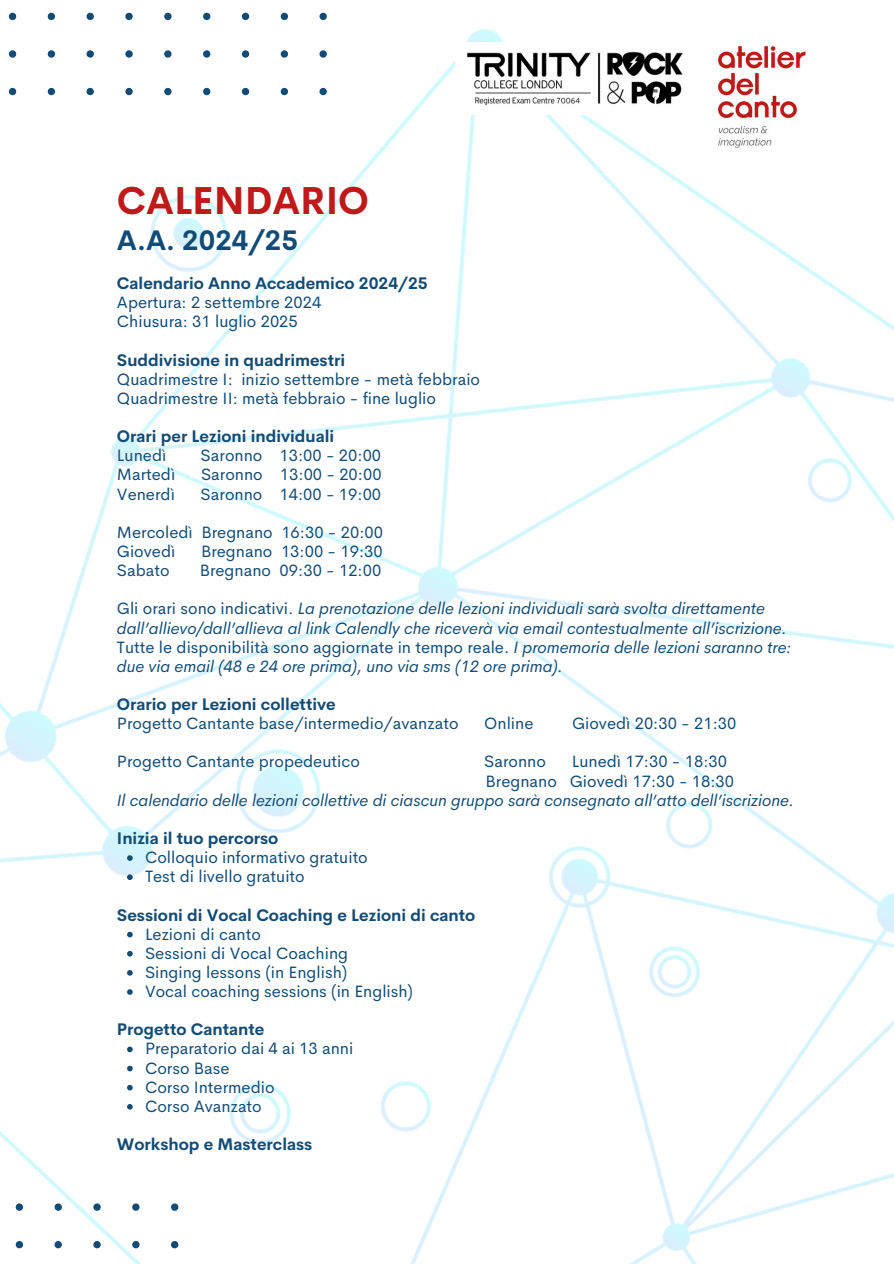
<style>
.page{position:relative;width:894px;height:1264px;background:#fff}
.page>*{position:absolute;margin:0;border:0;box-sizing:border-box;transform-origin:0 0}
.t1{font:700 38.1px "Cerebri Sans";color:#bf1919}
.t2{font:700 27.75px "Cerebri Sans";color:#124b75}
.t3{font:16.5px "Cerebri Sans";color:#124b75}
.t4{font:italic 16.5px/19.2px "Cerebri Sans";color:#124b75}
.t5{font:700 16.5px "Cerebri Sans";color:#124b75}
.s1{font-style:normal}
</style>
<div class="page">
<img style="left:0;top:12px;width:893px;height:1251px">
<img style="left:707px;top:36px;width:109px;height:120px">
<img style="left:455px;top:43px;width:239px;height:72px">
<svg style="left:127px;top:855px;width:6px;height:5px"></svg>
<svg style="left:127px;top:874px;width:6px;height:6px"></svg>
<svg style="left:127px;top:931px;width:6px;height:6px"></svg>
<svg style="left:127px;top:950px;width:6px;height:6px"></svg>
<svg style="left:127px;top:970px;width:6px;height:5px"></svg>
<svg style="left:127px;top:989px;width:6px;height:5px"></svg>
<svg style="left:127px;top:1046px;width:6px;height:6px"></svg>
<svg style="left:127px;top:1065px;width:6px;height:6px"></svg>
<svg style="left:127px;top:1084px;width:6px;height:6px"></svg>
<svg style="left:127px;top:1103px;width:6px;height:6px"></svg>
<p class="t1" style="left:117px;top:176px;width:253px">CALENDARIO</p>
<p class="t2" style="left:117px;top:223px;width:182px">A.A. 2024/25</p>
<p class="t5" style="left:117px;top:272px;width:312px">Calendario Anno Accademico 2024/25</p>
<h1 class="t3" style="left:117px;top:292px;width:206px">Apertura: 2 settembre 2024</h1>
<h2 class="t3" style="left:117px;top:311px;width:182px">Chiusura: 31 luglio 2025</h2>
<p class="t5" style="left:117px;top:349px;width:230px">Suddivisione in quadrimestri</p>
<p class="t3" style="left:117px;top:368px;width:364px">Quadrimestre I: inizio settembre - metà febbraio</p>
<p class="t3" style="left:117px;top:387px;width:320px">Quadrimestre II: metà febbraio - fine luglio</p>
<p class="t5" style="left:117px;top:425px;width:219px">Orari per Lezioni individuali</p>
<p class="t3" style="left:117px;top:445px;width:51px">Lunedì</p>
<p class="t3" style="left:200px;top:445px;width:63px">Saronno</p>
<p class="t3" style="left:279px;top:445px;width:103px">13:00 - 20:00</p>
<p class="t3" style="left:117px;top:464px;width:60px">Martedì</p>
<p class="t3" style="left:201px;top:464px;width:63px">Saronno</p>
<p class="t3" style="left:280px;top:464px;width:103px">13:00 - 20:00</p>
<p class="t3" style="left:117px;top:483px;width:59px">Venerdì</p>
<p class="t3" style="left:200px;top:483px;width:182px">Saronno 14:00 - 19:00</p>
<p class="t3" style="left:117px;top:521px;width:77px">Mercoledì</p>
<p class="t3" style="left:201px;top:521px;width:183px">Bregnano 16:30 - 20:00</p>
<p class="t3" style="left:117px;top:540px;width:60px">Giovedì</p>
<p class="t3" style="left:201px;top:540px;width:183px">Bregnano 13:00 - 19:30</p>
<p class="t3" style="left:117px;top:559px;width:54px">Sabato</p>
<p class="t3" style="left:200px;top:559px;width:183px">Bregnano 09:30 - 12:00</p>
<p class="t4" style="left:117px;top:599px;width:649px"><span class="s1">Gli orari sono indicativi.</span> La prenotazione delle lezioni individuali sarà svolta direttamente</p>
<p class="t4" style="left:117px;top:618px;width:676px">dall’allievo/dall’allieva al link Calendly che riceverà via email contestualmente all’iscrizione.<br><span class="s1">Tutte le disponibilità sono aggiornate in tempo reale.</span> I promemoria delle lezioni saranno tre: due via email (48 e 24 ore prima), uno via sms (12 ore prima).</p>
<p class="t5" style="left:117px;top:693px;width:220px">Orario per Lezioni collettive</p>
<p class="t3" style="left:117px;top:712px;width:343px">Progetto Cantante base/intermedio/avanzato</p>
<p class="t3" style="left:484px;top:712px;width:51px">Online</p>
<p class="t3" style="left:572px;top:712px;width:166px">Giovedì 20:30 - 21:30</p>
<p class="t3" style="left:117px;top:751px;width:244px">Progetto Cantante propedeutico</p>
<p class="t3" style="left:484px;top:751px;width:63px">Saronno</p>
<p class="t3" style="left:571px;top:751px;width:157px">Lunedì 17:30 - 18:30</p>
<p class="t3" style="left:485px;top:770px;width:250px">Bregnano Giovedì 17:30 - 18:30</p>
<p class="t4" style="left:117px;top:790px;width:678px">Il calendario delle lezioni collettive di ciascun gruppo sarà consegnato all’atto dell’iscrizione.</p>
<p class="t5" style="left:117px;top:827px;width:163px">Inizia il tuo percorso</p>
<p class="t3" style="left:145px;top:846px;width:224px">Colloquio informativo gratuito</p>
<p class="t3" style="left:145px;top:865px;width:161px">Test di livello gratuito</p>
<h3 class="t5" style="left:117px;top:904px;width:360px">Sessioni di Vocal Coaching e Lezioni di canto</h3>
<p class="t3" style="left:145px;top:923px;width:117px">Lezioni di canto</p>
<p class="t3" style="left:145px;top:942px;width:204px">Sessioni di Vocal Coaching</p>
<h3 class="t3" style="left:145px;top:961px;width:204px">Singing lessons (in English)</h3>
<p class="t3" style="left:145px;top:980px;width:269px">Vocal coaching sessions (in English)</p>
<p class="t5" style="left:117px;top:1018px;width:149px">Progetto Cantante</p>
<p class="t3" style="left:145px;top:1037px;width:210px">Preparatorio dai 4 ai 13 anni</p>
<p class="t3" style="left:145px;top:1057px;width:86px">Corso Base</p>
<h3 class="t3" style="left:145px;top:1076px;width:131px">Corso Intermedio</h3>
<p class="t3" style="left:145px;top:1095px;width:118px">Corso Avanzato</p>
<p class="t5" style="left:117px;top:1133px;width:197px">Workshop e Masterclass</p>
</div>
